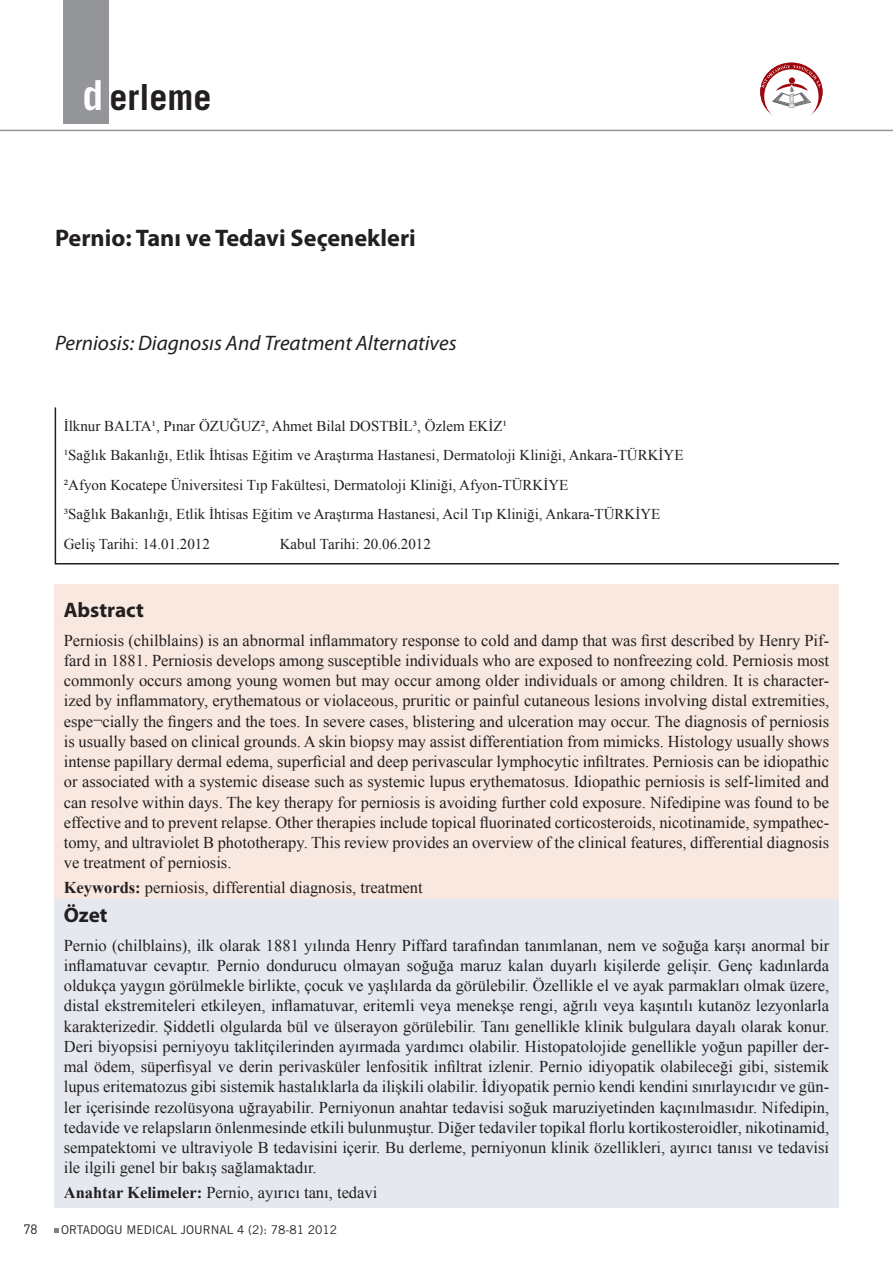
<style>
.page{position:relative;width:893px;height:1263px;background:#fff}
.page>*{position:absolute;margin:0;border:0;box-sizing:border-box;transform-origin:0 0}
.t1{font:700 36px "Trade Gothic LT Std";color:#231f20}
.t2{font:700 24px "Myriad Pro";color:#231f20}
.t3{font:italic 21px "Myriad Pro";color:#231f20}
.t4{font:700 21px "Myriad Pro";color:#231f20}
.t5{font:16.5px/20.2px "Times New Roman";color:#231f20;text-align:justify}
.t6{font:15px/29.5px "Times New Roman";color:#231f20}
.t7{font:13.5px "DIN Pro";color:#231f20}
.t8{font:12px "Trade Gothic LT Std";color:#231f20}
.s1{font-size:41.4px;color:#fff}
.s2{font-weight:700}
</style>
<div class="page">
<hr style="left:0;top:130px;width:893px;height:1px;background:#939598">
<svg style="left:761px;top:65px;width:60px;height:43px"></svg>
<svg style="left:54px;top:1228px;width:4px;height:4px"></svg>
<svg style="left:54px;top:407px;width:785px;height:158px"></svg>
<div style="left:54px;top:899px;width:785px;height:309px;background:#e5e9ef"></div>
<div style="left:54px;top:585px;width:785px;height:314px;background:#f8e8e0"></div>
<div style="left:64px;top:0;width:45px;height:123px;background:#939598"></div>
<h1 class="t1" style="left:83px;top:75px;width:130px"><span class="s1">d</span> erleme</h1>
<h2 class="t2" style="left:55px;top:222px;width:362px">Pernio: Tanı ve Tedavi Seçenekleri</h2>
<p class="t3" style="left:55px;top:330px;width:403px">Perniosis: Diagnosıs And Treatment Alternatives</p>
<p class="t6" style="left:64px;top:411px;width:621px">İlknur BALTA¹, Pınar ÖZUĞUZ², Ahmet Bilal DOSTBİL³, Özlem EKİZ¹<br>¹Sağlık Bakanlığı, Etlik İhtisas Eğitim ve Araştırma Hastanesi, Dermatoloji Kliniği, Ankara-TÜRKİYE ²Afyon Kocatepe Üniversitesi Tıp Fakültesi, Dermatoloji Kliniği, Afyon-TÜRKİYE<br>³Sağlık Bakanlığı, Etlik İhtisas Eğitim ve Araştırma Hastanesi, Acil Tıp Kliniği, Ankara-TÜRKİYE Geliş Tarihi: 14.01.2012</p>
<p class="t6" style="left:280px;top:529px;width:153px">Kabul Tarihi: 20.06.2012</p>
<p class="t4" style="left:64px;top:596px;width:82px">Abstract</p>
<p class="t5" style="left:64px;top:630px;width:767px">Perniosis (chilblains) is an abnormal inflammatory response to cold and damp that was first described by Henry Pif&shy;fard in 1881. Perniosis develops among susceptible individuals who are exposed to nonfreezing cold. Perniosis most commonly occurs among young women but may occur among older individuals or among children. It is character&shy;ized by inflammatory, erythematous or violaceous, pruritic or painful cutaneous lesions involving distal extremities, espe¬cially the fingers and the toes. In severe cases, blistering and ulceration may occur. The diagnosis of perniosis is usually based on clinical grounds. A skin biopsy may assist differentiation from mimicks. Histology usually shows intense papillary dermal edema, superficial and deep perivascular lymphocytic infiltrates. Perniosis can be idiopathic or associated with a systemic disease such as systemic lupus erythematosus. Idiopathic perniosis is self-limited and can resolve within days. The key therapy for perniosis is avoiding further cold exposure. Nifedipine was found to be effective and to prevent relapse. Other therapies include topical fluorinated corticosteroids, nicotinamide, sympathec&shy;tomy, and ultraviolet B phototherapy. This review provides an overview of the clinical features, differential diagnosis ve treatment of perniosis.</p>
<p class="t5" style="left:64px;top:877px;width:360px"><span class="s2">Keywords:</span> perniosis, differential diagnosis, treatment</p>
<p class="t4" style="left:64px;top:901px;width:45px">Özet</p>
<p class="t5" style="left:64px;top:935px;width:767px">Pernio (chilblains), ilk olarak 1881 yılında Henry Piffard tarafından tanımlanan, nem ve soğuğa karşı anormal bir inflamatuvar cevaptır. Pernio dondurucu olmayan soğuğa maruz kalan duyarlı kişilerde gelişir. Genç kadınlarda oldukça yaygın görülmekle birlikte, çocuk ve yaşlılarda da görülebilir. Özellikle el ve ayak parmakları olmak üzere, distal ekstremiteleri etkileyen, inflamatuvar, eritemli veya menekşe rengi, ağrılı veya kaşıntılı kutanöz lezyonlarla karakterizedir. Şiddetli olgularda bül ve ülserayon görülebilir. Tanı genellikle klinik bulgulara dayalı olarak konur.<br>Deri biyopsisi perniyoyu taklitçilerinden ayırmada yardımcı olabilir. Histopatolojide genellikle yoğun papiller der&shy;mal ödem, süperfisyal ve derin perivasküler lenfositik infiltrat izlenir. Pernio idiyopatik olabileceği gibi, sistemik lupus eritematozus gibi sistemik hastalıklarla da ilişkili olabilir. İdiyopatik pernio kendi kendini sınırlayıcıdır ve gün&shy;ler içerisinde rezolüsyona uğrayabilir. Perniyonun anahtar tedavisi soğuk maruziyetinden kaçınılmasıdır. Nifedipin, tedavide ve relapsların önlenmesinde etkili bulunmuştur. Diğer tedaviler topikal florlu kortikosteroidler, nikotinamid, sempatektomi ve ultraviyole B tedavisini içerir. Bu derleme, perniyonun klinik özellikleri, ayırıcı tanısı ve tedavisi ile ilgili genel bir bakış sağlamaktadır.</p>
<p class="t5" style="left:64px;top:1182px;width:315px"><span class="s2">Anahtar Kelimeler:</span> Pernio, ayırıcı tanı, tedavi</p>
<p class="t7" style="left:23px;top:1221px;width:16px">78</p>
<p class="t8" style="left:61px;top:1223px;width:277px">ORTADOGU MEDICAL JOURNAL 4 (2): 78-81 2012</p>
</div>
